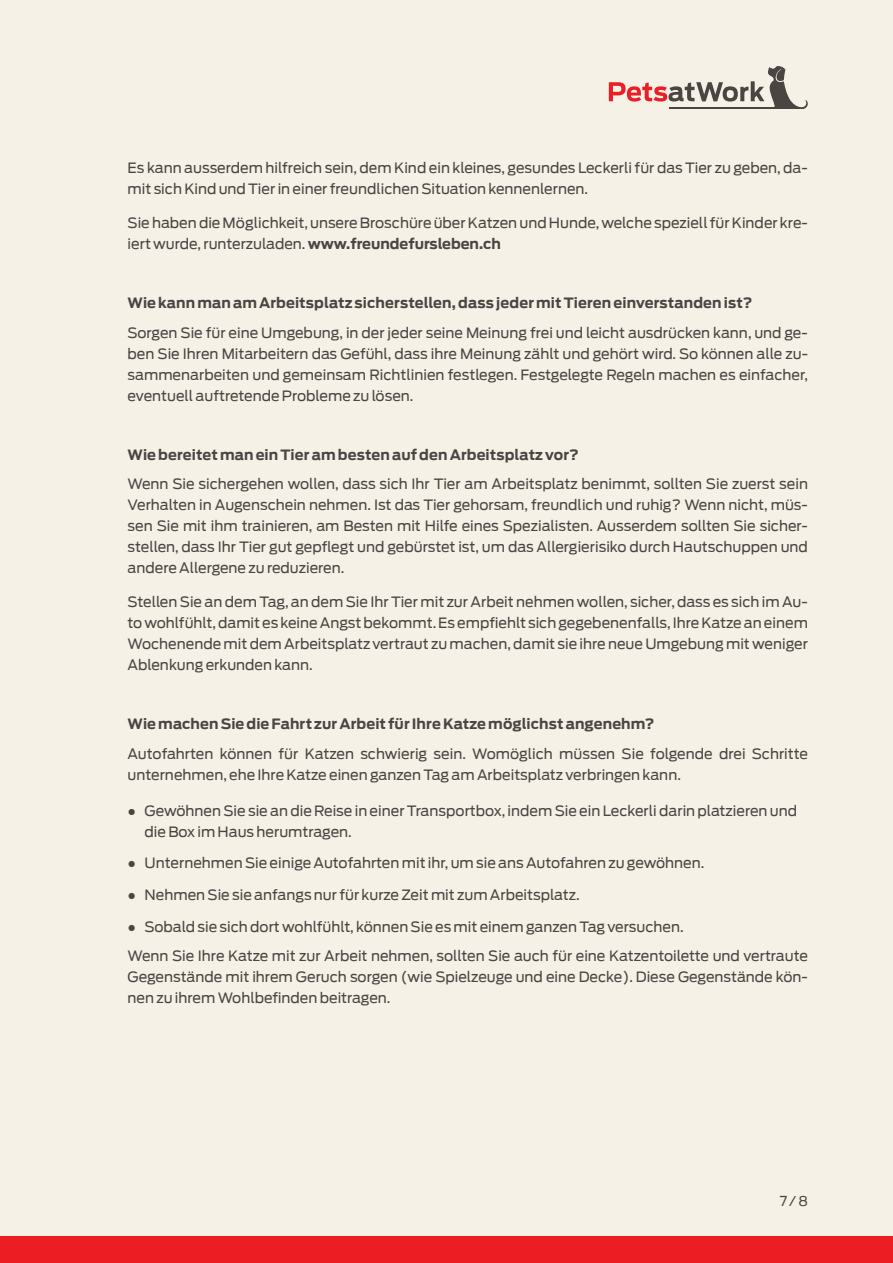
<style>
.page{position:relative;width:893px;height:1263px;background:#f5f1e6}
.page>*{position:absolute;margin:0;border:0;box-sizing:border-box;transform-origin:0 0}
.t1{font:14.25px/21px "Antenna";color:#4a4542}
.t2{font:700 14.25px "Antenna";letter-spacing:.005em;color:#4a4542}
.t3{font:13.5px "Antenna";color:#4a4542}
.s1{font-weight:700}
.s2{font-family:"Arial"}
</style>
<div class="page">
<div style="left:0;top:1236px;width:893px;height:27px;background:#ed1d24"></div>
<svg style="left:609px;top:66px;width:199px;height:43px"></svg>
<p class="t1" style="left:128px;top:157px;width:682px">Es kann ausserdem hilfreich sein, dem Kind ein kleines, gesundes Leckerli für das Tier zu geben, da&shy;mit sich Kind und Tier in einer freundlichen Situation kennenlernen.</p>
<p class="t1" style="left:128px;top:212px;width:682px">Sie haben die Möglichkeit, unsere Broschüre über Katzen und Hunde, welche speziell für Kinder kre&shy;iert wurde, runterzuladen. <span class="s1">www.freundefursleben.ch</span></p>
<p class="t2" style="left:128px;top:294px;width:626px">Wie kann man am Arbeitsplatz sicherstellen, dass jeder mit Tieren einverstanden ist?</p>
<p class="t1" style="left:128px;top:322px;width:682px;text-align:justify">Sorgen Sie für eine Umgebung, in der jeder seine Meinung frei und leicht ausdrücken kann, und ge&shy;ben Sie Ihren Mitarbeitern das Gefühl, dass ihre Meinung zählt und gehört wird. So können alle zu&shy;sammenarbeiten und gemeinsam Richtlinien festlegen. Festgelegte Regeln machen es einfacher, eventuell auftretende Probleme zu lösen.</p>
<p class="t2" style="left:128px;top:446px;width:453px">Wie bereitet man ein Tier am besten auf den Arbeitsplatz vor?</p>
<p class="t1" style="left:128px;top:474px;width:682px;text-align:justify">Wenn Sie sichergehen wollen, dass sich Ihr Tier am Arbeitsplatz benimmt, sollten Sie zuerst sein Verhalten in Augenschein nehmen. Ist das Tier gehorsam, freundlich und ruhig? Wenn nicht, müs&shy;sen Sie mit ihm trainieren, am Besten mit Hilfe eines Spezialisten. Ausserdem sollten Sie sicher&shy;stellen, dass Ihr Tier gut gepflegt und gebürstet ist, um das Allergierisiko durch Hautschuppen und andere Allergene zu reduzieren.</p>
<p class="t1" style="left:128px;top:591px;width:682px;text-align:justify">Stellen Sie an dem Tag, an dem Sie Ihr Tier mit zur Arbeit nehmen wollen, sicher, dass es sich im Au&shy;to wohlfühlt, damit es keine Angst bekommt. Es empfiehlt sich gegebenenfalls, Ihre Katze an einem Wochenende mit dem Arbeitsplatz vertraut zu machen, damit sie ihre neue Umgebung mit weniger Ablenkung erkunden kann.</p>
<p class="t2" style="left:128px;top:716px;width:528px">Wie machen Sie die Fahrt zur Arbeit für Ihre Katze möglichst angenehm?</p>
<p class="t1" style="left:128px;top:743px;width:682px">Autofahrten können für Katzen schwierig sein. Womöglich müssen Sie folgende drei Schritte unternehmen, ehe Ihre Katze einen ganzen Tag am Arbeitsplatz verbringen kann.</p>
<p class="t1" style="left:145px;top:800px;width:654px;text-indent:-17px"><span class="s2">●</span> Gewöhnen Sie sie an die Reise in einer Transportbox, indem Sie ein Leckerli darin platzieren und die Box im Haus herumtragen.</p>
<p class="t1" style="left:128px;top:853px;width:578px"><span class="s2">●</span> Unternehmen Sie einige Autofahrten mit ihr, um sie ans Autofahren zu gewöhnen.</p>
<p class="t1" style="left:128px;top:884px;width:454px"><span class="s2">●</span> Nehmen Sie sie anfangs nur für kurze Zeit mit zum Arbeitsplatz.</p>
<p class="t1" style="left:128px;top:912px;width:682px;line-height:29.5px"><span class="s2">●</span> Sobald sie sich dort wohlfühlt, können Sie es mit einem ganzen Tag versuchen.<br>Wenn Sie Ihre Katze mit zur Arbeit nehmen, sollten Sie auch für eine Katzentoilette und vertraute</p>
<p class="t1" style="left:128px;top:967px;width:682px">Gegenstände mit ihrem Geruch sorgen (wie Spielzeuge und eine Decke). Diese Gegenstände kön&shy;nen zu ihrem Wohlbefinden beitragen.</p>
<p class="t3" style="left:780px;top:1193px;width:30px">7 / 8</p>
</div>
